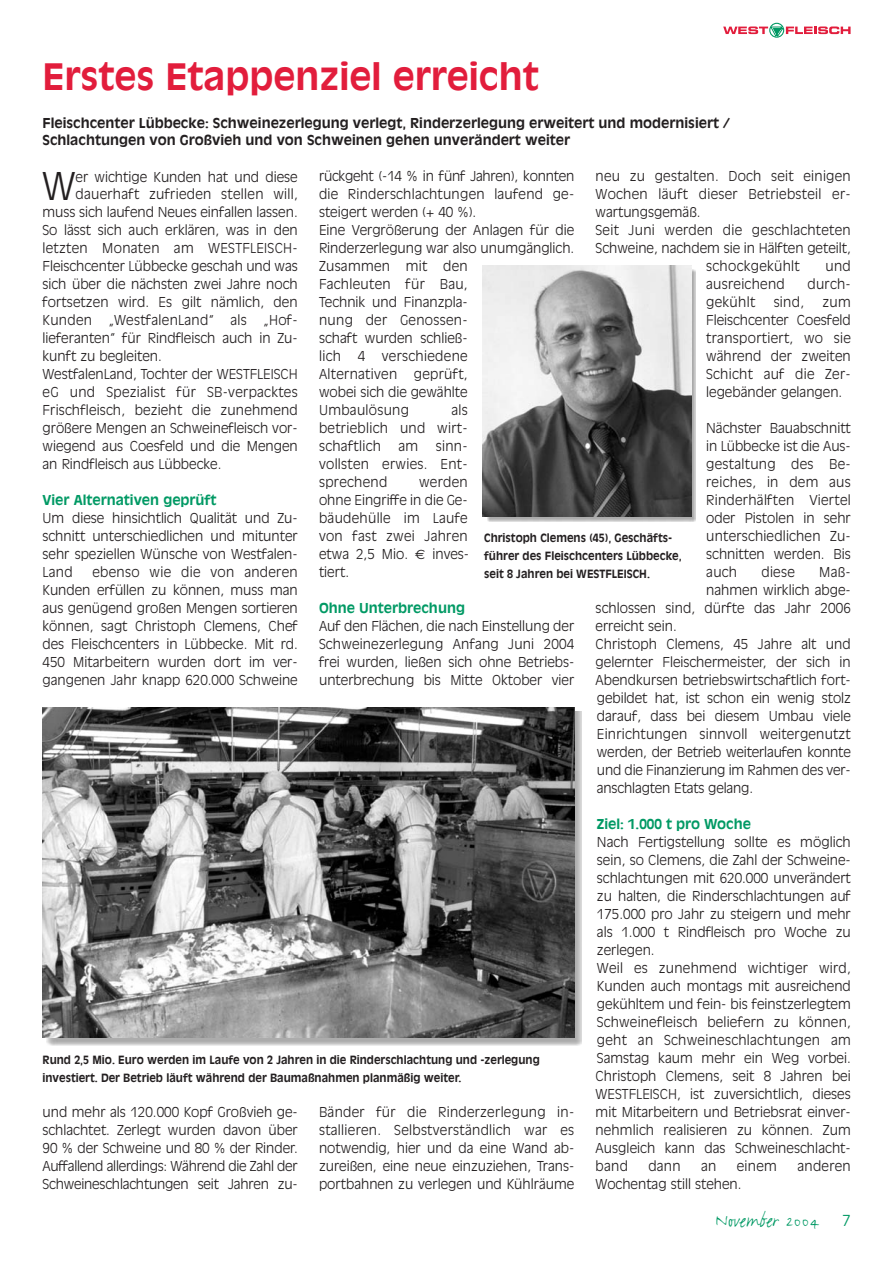
<style>
.page{position:relative;width:893px;height:1263px;background:#fff}
.page>*{position:absolute;margin:0;border:0;box-sizing:border-box;transform-origin:0 0}
.t1{font:300 37.8px "Antique Olive";color:#231f20}
.t2{font:700 36px "Antique Olive";color:#e21d3c}
.t3{font:21px "FF Justlefthand";color:#009964}
.t4{font:300 13.5px/18px "Antique Olive";color:#231f20;text-align:justify}
.t5{font:300 13.5px "Antique Olive";letter-spacing:.02em;color:#231f20}
.t6{font:700 13.5px/18px "Antique Olive";color:#231f20}
.t7{font:700 13.5px "Antique Olive";color:#009964}
.t8{font:700 11.25px/18px "Antique Olive";color:#231f20;scale:.95 1}
.s1{font-family:"Euro Sans";font-weight:400}
.s2{font-family:"Antique Olive";font-weight:300;font-size:15px}
</style>
<div class="page">
<div style="left:769px;top:23px;width:15px;height:15px;border:1px solid #009964;border-radius:50%"></div>
<svg style="left:723px;top:26px;width:127px;height:12px"></svg>
<img style="left:487px;top:269px;width:208px;height:252px">
<img style="left:47px;top:712px;width:535px;height:333px">
<img style="left:43px;top:707px;width:531px;height:331px">
<img style="left:482px;top:265px;width:209px;height:252px">
<h2 class="t2" style="left:43px;top:62px;width:497px">Erstes Etappenziel erreicht</h2>
<p class="t6" style="left:43px;top:114px;width:688px">Fleischcenter Lübbecke: Schweinezerlegung verlegt, Rinderzerlegung erweitert und modernisiert /<br>Schlachtungen von Großvieh und von Schweinen gehen unverändert weiter</p>
<h1 class="t1" style="left:42px;top:170px;width:35px">W</h1>
<p class="t4" style="left:76px;top:168px;width:224px">er wichtige Kunden hat und diese</p>
<p class="t5" style="left:595px;top:171px;width:257px">neu zu gestalten. Doch seit einigen</p>
<p class="t5" style="left:595px;top:189px;width:257px">Wochen läuft dieser Betriebsteil er-</p>
<p class="t4" style="left:595px;top:204px;width:106px">wartungsgemäß.</p>
<p class="t5" style="left:595px;top:225px;width:257px">Seit Juni werden die geschlachteten</p>
<p class="t4" style="left:595px;top:240px;width:257px">Schweine, nachdem sie in Hälften geteilt,</p>
<p class="t5" style="left:706px;top:261px;width:95px">schockgekühlt</p>
<p class="t4" style="left:825px;top:258px;width:27px">und</p>
<p class="t5" style="left:706px;top:279px;width:80px">ausreichend</p>
<p class="t4" style="left:807px;top:276px;width:45px">durch-</p>
<p class="t5" style="left:706px;top:297px;width:51px">gekühlt</p>
<p class="t4" style="left:773px;top:294px;width:32px">sind,</p>
<p class="t4" style="left:319px;top:168px;width:257px;text-align:left">rückgeht (-14 % in fünf Jahren), konnten die Rinderschlachtungen laufend ge&shy;steigert werden (+ 40 %).<br>Eine Vergrößerung der Anlagen für die<br>Rinderzerlegung war also unumgänglich.<br>Zusammen mit den<br>Fachleuten für Bau,<br>Technik und Finanzpla-<br>nung der Genossen-<br>schaft wurden schließ-<br>lich 4 verschiedene<br>Alternativen geprüft,<br>wobei sich die gewählte<br>Umbaulösung</p>
<p class="t5" style="left:76px;top:189px;width:224px">dauerhaft zufrieden stellen will,</p>
<p class="t4" style="left:43px;top:204px;width:257px">muss sich laufend Neues einfallen lassen.</p>
<p class="t4" style="left:43px;top:222px;width:257px">So lässt sich auch erklären, was in den</p>
<p class="t5" style="left:43px;top:243px;width:257px">letzten Monaten am WESTFLEISCH-</p>
<p class="t4" style="left:43px;top:258px;width:257px">Fleischcenter Lübbecke geschah und was</p>
<p class="t4" style="left:43px;top:276px;width:257px">sich über die nächsten zwei Jahre noch</p>
<p class="t4" style="left:43px;top:294px;width:257px">fortsetzen wird. Es gilt nämlich, den</p>
<p class="t5" style="left:43px;top:315px;width:257px">Kunden „WestfalenLand“ als „Hof-</p>
<p class="t4" style="left:43px;top:330px;width:257px">lieferanten“ für Rindfleisch auch in Zu-</p>
<p class="t4" style="left:43px;top:348px;width:121px">kunft zu begleiten.</p>
<p class="t4" style="left:43px;top:366px;width:257px">WestfalenLand, Tochter der WESTFLEISCH</p>
<p class="t5" style="left:43px;top:387px;width:257px">eG und Spezialist für SB-verpacktes</p>
<p class="t4" style="left:43px;top:402px;width:257px">Frischfleisch, bezieht die zunehmend</p>
<p class="t4" style="left:43px;top:420px;width:257px">größere Mengen an Schweinefleisch vor-</p>
<p class="t4" style="left:43px;top:438px;width:257px">wiegend aus Coesfeld und die Mengen</p>
<p class="t4" style="left:43px;top:456px;width:180px">an Rindfleisch aus Lübbecke.</p>
<p class="t7" style="left:43px;top:495px;width:175px">Vier Alternativen geprüft</p>
<p class="t4" style="left:43px;top:510px;width:257px">Um diese hinsichtlich Qualität und Zu&shy;schnitt unterschiedlichen und mitunter sehr speziellen Wünsche von Westfalen-Land</p>
<p class="t4" style="left:706px;top:294px;width:146px;text-indent:116px">zum Fleischcenter Coesfeld transportiert, wo sie während der zweiten Schicht auf die Zer&shy;legebänder gelangen.</p>
<p class="t4" style="left:706px;top:420px;width:146px">Nächster Bauabschnitt in Lübbecke ist die Aus&shy;gestaltung des Be&shy;reiches, in dem aus Rinderhälften Viertel oder Pistolen in sehr unterschiedlichen Zu&shy;schnitten werden. Bis auch</p>
<p class="t4" style="left:319px;top:402px;width:150px;text-indent:132px">als betrieblich und wirt&shy;schaftlich</p>
<p class="t4" style="left:319px;top:438px;width:150px;text-indent:117px">sinn&shy;vollsten erwies. Ent&shy;sprechend</p>
<p class="t4" style="left:398px;top:438px;width:21px">am</p>
<p class="t4" style="left:319px;top:474px;width:152px;text-indent:100px">werden ohne Eingriffe in die Ge&shy;bäudehülle im Laufe von fast zwei Jahren etwa 2,5 Mio. <span class="s1">€</span> inves&shy;tiert.</p>
<p class="t7" style="left:319px;top:603px;width:147px">Ohne Unterbrechung</p>
<p class="t4" style="left:319px;top:618px;width:257px">Auf den Flächen, die nach Einstellung der Schweinezerlegung Anfang Juni 2004 frei wurden, ließen sich ohne Betriebs&shy;unterbrechung bis Mitte Oktober vier</p>
<p class="t8" style="left:484px;top:529px;width:209px">Christoph Clemens (45), Geschäfts&shy;führer des Fleischcenters Lübbecke, seit 8 Jahren bei WESTFLEISCH.</p>
<p class="t4" style="left:761px;top:564px;width:35px">diese</p>
<p class="t4" style="left:819px;top:564px;width:33px">Maß-</p>
<p class="t4" style="left:706px;top:582px;width:146px">nahmen wirklich abge-</p>
<p class="t4" style="left:595px;top:600px;width:257px">schlossen sind, dürfte das Jahr 2006</p>
<p class="t4" style="left:595px;top:618px;width:83px">erreicht sein.</p>
<p class="t4" style="left:595px;top:636px;width:257px">Christoph Clemens, 45 Jahre alt und</p>
<p class="t4" style="left:595px;top:654px;width:257px">gelernter Fleischermeister, der sich in</p>
<p class="t4" style="left:595px;top:672px;width:257px">Abendkursen betriebswirtschaftlich fort-</p>
<p class="t4" style="left:597px;top:690px;width:255px">gebildet hat, ist schon ein wenig stolz</p>
<p class="t4" style="left:597px;top:708px;width:255px">darauf, dass bei diesem Umbau viele</p>
<p class="t4" style="left:597px;top:726px;width:255px">Einrichtungen sinnvoll weitergenutzt</p>
<p class="t4" style="left:597px;top:744px;width:255px">werden, der Betrieb weiterlaufen konnte</p>
<p class="t4" style="left:597px;top:762px;width:255px">und die Finanzierung im Rahmen des ver-</p>
<p class="t4" style="left:597px;top:780px;width:158px">anschlagten Etats gelang.</p>
<p class="t7" style="left:597px;top:819px;width:156px">Ziel: 1.000 t pro Woche</p>
<p class="t4" style="left:595px;top:834px;width:257px;text-align:left">Nach Fertigstellung sollte es möglich sein, so Clemens, die Zahl der Schweine&shy;schlachtungen mit 620.000 unverändert zu halten, die Rinderschlachtungen auf 175.000 pro Jahr zu steigern und mehr als 1.000 t Rindfleisch pro Woche zu zerlegen.<br>Weil es zunehmend wichtiger wird, Kunden auch montags mit ausreichend gekühltem und fein- bis feinstzerlegtem Schweinefleisch beliefern zu können, geht an Schweineschlachtungen am Samstag kaum mehr ein Weg vorbei.<br>Christoph Clemens, seit 8 Jahren bei WESTFLEISCH, ist zuversichtlich, dieses mit Mitarbeitern und Betriebsrat einver&shy;nehmlich realisieren zu können. Zum Ausgleich kann das Schweineschlacht&shy;band</p>
<p class="t4" style="left:43px;top:564px;width:257px;text-indent:50px">ebenso wie die von anderen Kunden erfüllen zu können, muss man aus genügend großen Mengen sortieren können, sagt Christoph Clemens, Chef des Fleischcenters in Lübbecke. Mit rd.<br>450 Mitarbeitern wurden dort im ver&shy;gangenen Jahr knapp 620.000 Schweine</p>
<p class="t8" style="left:43px;top:1051px;width:525px">Rund 2,5 Mio. Euro werden im Laufe von 2 Jahren in die Rinderschlachtung und -zerlegung investiert. Der Betrieb läuft während der Baumaßnahmen planmäßig weiter.</p>
<p class="t4" style="left:319px;top:1104px;width:257px">Bänder für die Rinderzerlegung in&shy;stallieren. Selbstverständlich war es notwendig, hier und da eine Wand ab&shy;zureißen, eine neue einzuziehen, Trans&shy;portbahnen zu verlegen und Kühlräume</p>
<p class="t4" style="left:43px;top:1104px;width:257px">und mehr als 120.000 Kopf Großvieh ge&shy;schlachtet. Zerlegt wurden davon über 90 % der Schweine und 80 % der Rinder.<br>Auffallend allerdings: Während die Zahl der Schweineschlachtungen seit Jahren zu-</p>
<p class="t4" style="left:648px;top:1158px;width:34px">dann</p>
<p class="t4" style="left:701px;top:1158px;width:17px">an</p>
<p class="t4" style="left:736px;top:1158px;width:42px">einem</p>
<p class="t5" style="left:797px;top:1161px;width:55px">anderen</p>
<p class="t4" style="left:595px;top:1176px;width:147px">Wochentag still stehen.</p>
<h3 class="t3" style="left:715px;top:1213px;width:137px">November 2004 <span class="s2">7</span></h3>
</div>
